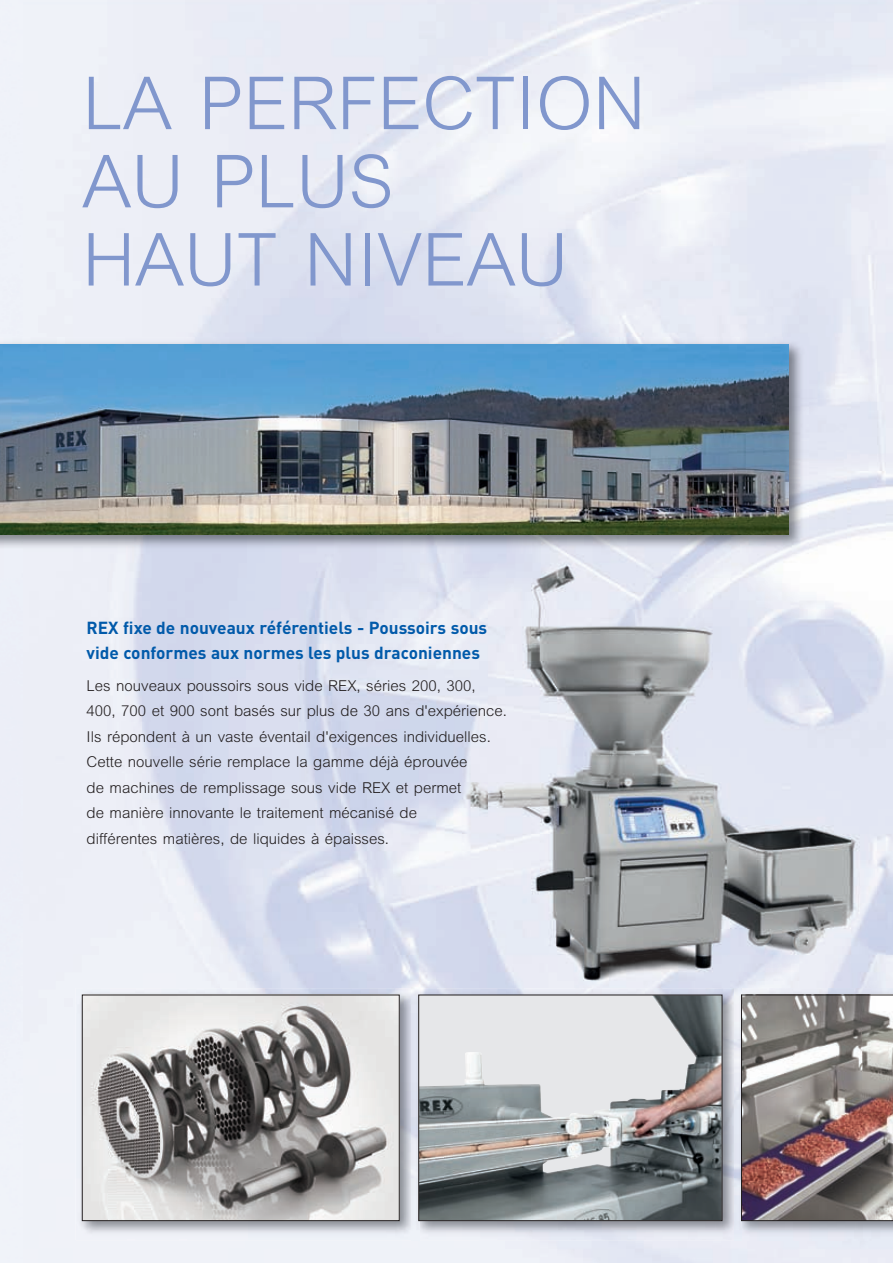
<style>
.page{position:relative;width:893px;height:1263px;background:#fff}
.page>*{position:absolute;margin:0;border:0;box-sizing:border-box;transform-origin:0 0}
.t1{font:300 73.2px/78.2px "M Arial";color:#8197cd}
.t2{font:700 17.25px/25.5px "DIN";color:#015aaa}
.t3{font:300 15px/25.5px "M Arial";color:#231f20}
</style>
<div class="page">
<img style="left:22px;top:0;width:871px;height:1263px">
<img style="left:0;top:338px;width:847px;height:240px">
<img style="left:0;top:344px;width:788px;height:190px">
<img style="left:75px;top:988px;width:336px;height:252px">
<img style="left:84px;top:997px;width:313px;height:222px">
<div style="left:82px;top:995px;width:317px;height:226px;border:1px solid #231f20"></div>
<img style="left:419px;top:988px;width:474px;height:252px">
<img style="left:411px;top:988px;width:8px;height:252px">
<img style="left:420px;top:997px;width:300px;height:222px">
<div style="left:418px;top:995px;width:304px;height:226px;border:1px solid #231f20"></div>
<svg style="left:741px;top:995px;width:152px;height:226px;background:#867979"></svg>
<h1 class="t1" style="left:82px;top:71px;width:565px">LA PERFECTION<br>AU PLUS<br>HAUT NIVEAU</h1>
<p class="t2" style="left:87px;top:615px;width:402px">REX fixe de nouveaux référentiels - Poussoirs sous vide conformes aux normes les plus draconiennes</p>
<p class="t3" style="left:87px;top:674px;width:422px">Les nouveaux poussoirs sous vide REX, séries 200, 300, 400, 700 et 900 sont basés sur plus de 30 ans d'expérience.<br>Ils répondent à un vaste éventail d'exigences individuelles.<br>Cette nouvelle série remplace la gamme déjà éprouvée<br>de machines de remplissage sous vide REX et permet<br>de manière innovante le traitement mécanisé de<br>différentes matières, de liquides à épaisses.</p>
</div>
